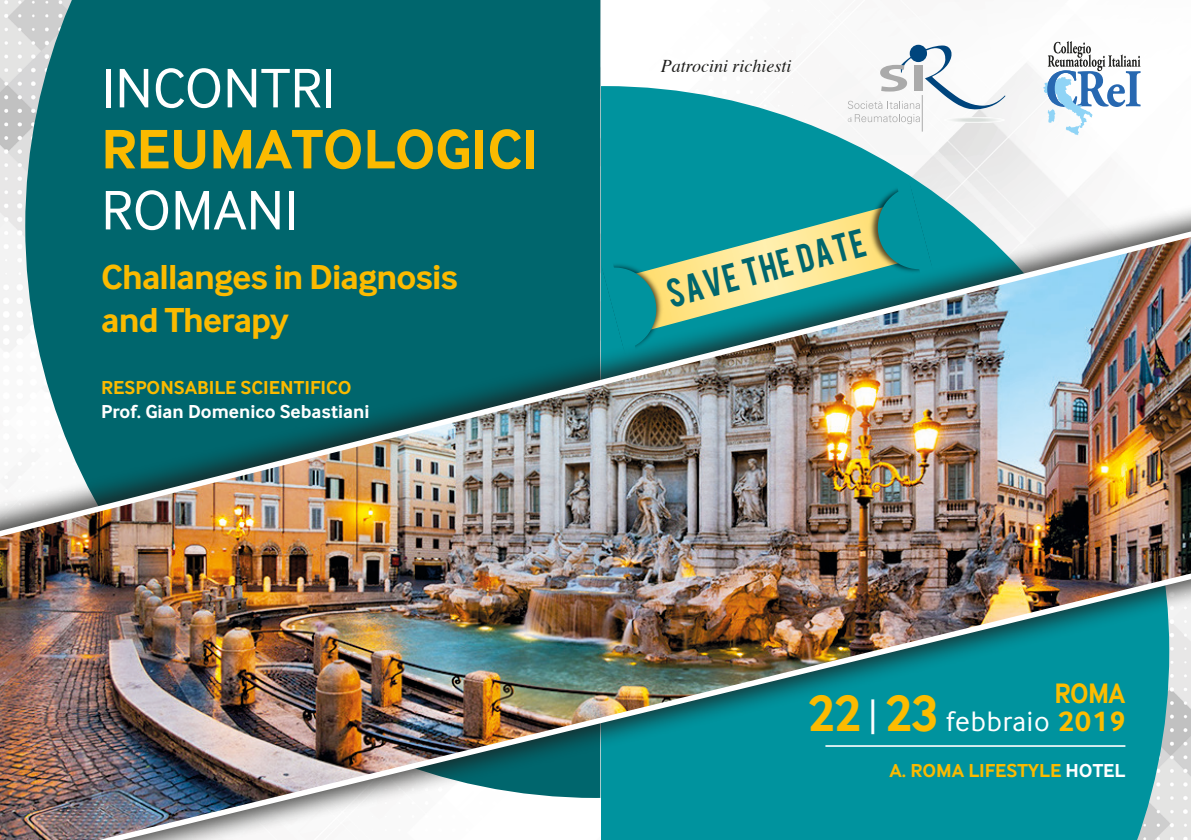
<style>
.page{position:relative;width:1191px;height:840px;background:#fff}
.page>*{position:absolute;margin:0;border:0;box-sizing:border-box;transform-origin:0 0}
.t1{font:57.6px "Inter Face";color:#fff}
.t2{font:700 57.6px "Inter Face";letter-spacing:-.005em;color:#fbba00}
.t3{font:700 36px/43.2px "Inter Face";letter-spacing:-.025em;color:#fbba00}
.t4{font:31.2px "Bebas";color:#00666d}
.t5{font:29.2px "Inter Face";letter-spacing:.025em;color:#fff}
.t6{font:700 29.2px "Inter Face";color:#fcbc00;scale:.9 1}
.t7{font:700 19.4px "Inter Face";color:#fbba00}
.t8{font:700 19.4px "Inter Face";color:#fff}
.t9{font:italic 18px "Times";color:#1d1d1b}
.s1{font-weight:700;font-size:53.4px;color:#fbba00}
.s2{font-size:42.8px}
.s3{font-weight:700;font-size:53.4px;color:#fcbc00}
.s4{font-weight:700;color:#fcbc00}
.s5{color:#fff}
</style>
<div class="page">
<img style="left:0;top:0;width:1141px;height:202px">
<svg style="left:600px;top:86px;width:541px;height:116px"></svg>
<img style="left:808px;top:143px;width:128px;height:28px">
<div style="left:600px;top:171px;width:336px;height:31px;background:#00939e"></div>
<div style="left:25px;top:0;width:575px;height:202px;background:#00666d"></div>
<div style="left:0;top:202px;width:1191px;height:637px;background:#1d1d1b;opacity:.75"></div>
<img style="left:0;top:544px;width:1191px;height:21px">
<img style="left:0;top:223px;width:1191px;height:321px">
<img style="left:0;top:565px;width:1191px;height:274px">
<hr style="left:825px;top:744px;width:300px;height:2px;background:#fff">
<hr style="left:922px;top:95px;width:1px;height:36px;background:#aaa">
<svg style="left:847px;top:45px;width:158px;height:79px"></svg>
<svg style="left:1043px;top:41px;width:97px;height:94px"></svg>
<h1 class="t1" style="left:101px;top:56px;width:236px">INCONTRI</h1>
<h1 class="t2" style="left:101px;top:116px;width:439px">REUMATOLOGICI</h1>
<h1 class="t1" style="left:101px;top:177px;width:199px">ROMANI</h1>
<h2 class="t3" style="left:101px;top:255px;width:358px">Challanges in Diagnosis and Therapy</h2>
<p class="t7" style="left:101px;top:377px;width:252px">RESPONSABILE SCIENTIFICO</p>
<p class="t8" style="left:101px;top:400px;width:270px">Prof. Gian Domenico Sebastiani</p>
<p class="t9" style="left:660px;top:50px;width:132px">Patrocini richiesti</p>
<h3 class="t4" style="left:661px;top:272px;width:206px;rotate:-15deg">SAVE THE DATE</h3>
<h3 class="t6" style="left:1054px;top:675px;width:80px">ROMA</h3>
<h3 class="t5" style="left:808px;top:704px;width:319px"><span class="s1">22</span> <span class="s2">|</span> <span class="s3">23</span> febbraio <span class="s4">2019</span></h3>
<p class="t7" style="left:889px;top:758px;width:237px">A. ROMA LIFESTYLE <span class="s5">HOTEL</span></p>
</div>
